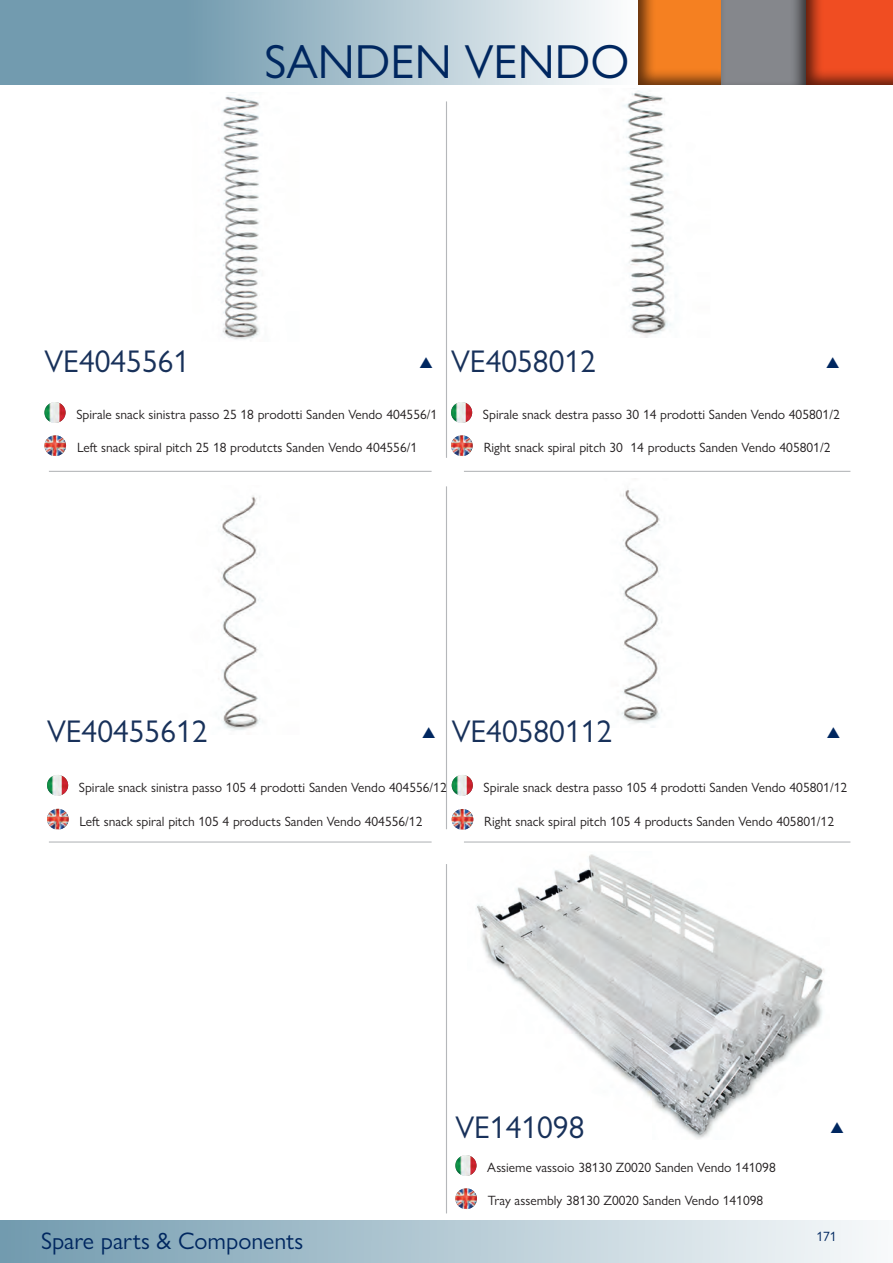
<style>
.page{position:relative;width:893px;height:1263px;background:#fff}
.page>*{position:absolute;margin:0;border:0;box-sizing:border-box;transform-origin:0 0}
.t1{font:48px "Gill Sans Nova";color:#002760}
.t2{font:31.5px "Gill Sans Nova";color:#18315a}
.t3{font:24px "Gill Sans Nova";color:#002760}
.t4{font:13.5px "Gill Sans Nova";color:#231f20}
.t5{font:13.5px "Gill Sans Nova";color:#002760}
</style>
<div class="page">
<svg style="left:0;top:0;width:607px;height:85px;background:#9fbac8"></svg>
<div style="left:637px;top:0;width:88px;height:86px;background:#231f20;opacity:.71"></div>
<div style="left:721px;top:0;width:88px;height:87px;background:#231f20;opacity:.75"></div>
<div style="left:805px;top:0;width:88px;height:86px;background:#231f20;opacity:.71"></div>
<div style="left:0;top:1220px;width:893px;height:43px;background:linear-gradient(to right,#719aae,#f8fafb)"></div>
<img style="left:221px;top:92px;width:39px;height:248px">
<img style="left:623px;top:90px;width:48px;height:247px">
<img style="left:221px;top:495px;width:42px;height:236px">
<img style="left:620px;top:489px;width:42px;height:239px">
<img style="left:476px;top:854px;width:349px;height:285px">
<img style="left:44px;top:435px;width:22px;height:21px">
<img style="left:451px;top:435px;width:22px;height:21px">
<img style="left:47px;top:809px;width:22px;height:20px">
<img style="left:452px;top:809px;width:21px;height:20px">
<img style="left:455px;top:1188px;width:22px;height:21px">
<img style="left:44px;top:402px;width:22px;height:21px;border-radius:10px">
<img style="left:451px;top:402px;width:21px;height:21px;border-radius:10px">
<img style="left:47px;top:775px;width:21px;height:21px;border-radius:10px">
<img style="left:452px;top:775px;width:21px;height:21px;border-radius:10px">
<img style="left:455px;top:1155px;width:21px;height:21px;border-radius:10px">
<hr style="left:446px;top:101px;width:1px;height:357px;background:#85888d">
<hr style="left:464px;top:471px;width:386px;height:1px;background:#85888d">
<hr style="left:49px;top:471px;width:383px;height:1px;background:#85888d">
<hr style="left:464px;top:841px;width:386px;height:1px;background:#85888d">
<hr style="left:49px;top:841px;width:383px;height:1px;background:#85888d">
<hr style="left:446px;top:486px;width:1px;height:343px;background:#85888d">
<hr style="left:446px;top:864px;width:1px;height:349px;background:#85888d">
<h1 class="t1" style="left:264px;top:32px;width:366px">SANDEN VENDO</h1>
<h2 class="t2" style="left:44px;top:342px;width:146px">VE4045561</h2>
<h2 class="t2" style="left:451px;top:342px;width:146px">VE4058012</h2>
<p class="t4" style="left:76px;top:406px;width:362px">Spirale snack sinistra passo 25 18 prodotti Sanden Vendo 404556/1</p>
<p class="t4" style="left:483px;top:406px;width:358px">Spirale snack destra passo 30 14 prodotti Sanden Vendo 405801/2</p>
<p class="t4" style="left:77px;top:440px;width:342px">Left snack spiral pitch 25 18 produtcts Sanden Vendo 404556/1</p>
<p class="t4" style="left:484px;top:440px;width:348px">Right snack spiral pitch 30 14 products Sanden Vendo 405801/2</p>
<h2 class="t2" style="left:47px;top:712px;width:162px">VE40455612</h2>
<h2 class="t2" style="left:452px;top:712px;width:162px">VE40580112</h2>
<p class="t4" style="left:79px;top:779px;width:369px">Spirale snack sinistra passo 105 4 prodotti Sanden Vendo 404556/12</p>
<p class="t4" style="left:484px;top:779px;width:365px">Spirale snack destra passo 105 4 prodotti Sanden Vendo 405801/12</p>
<p class="t4" style="left:80px;top:813px;width:344px">Left snack spiral pitch 105 4 products Sanden Vendo 404556/12</p>
<p class="t4" style="left:484px;top:813px;width:351px">Right snack spiral pitch 105 4 products Sanden Vendo 405801/12</p>
<h2 class="t2" style="left:455px;top:1108px;width:131px">VE141098</h2>
<p class="t4" style="left:487px;top:1159px;width:290px">Assieme vassoio 38130 Z0020 Sanden Vendo 141098</p>
<p class="t4" style="left:488px;top:1192px;width:277px">Tray assembly 38130 Z0020 Sanden Vendo 141098</p>
<h3 class="t3" style="left:41px;top:1226px;width:264px">Spare parts &amp; Components</h3>
<p class="t5" style="left:816px;top:1228px;width:22px">171</p>
</div>
